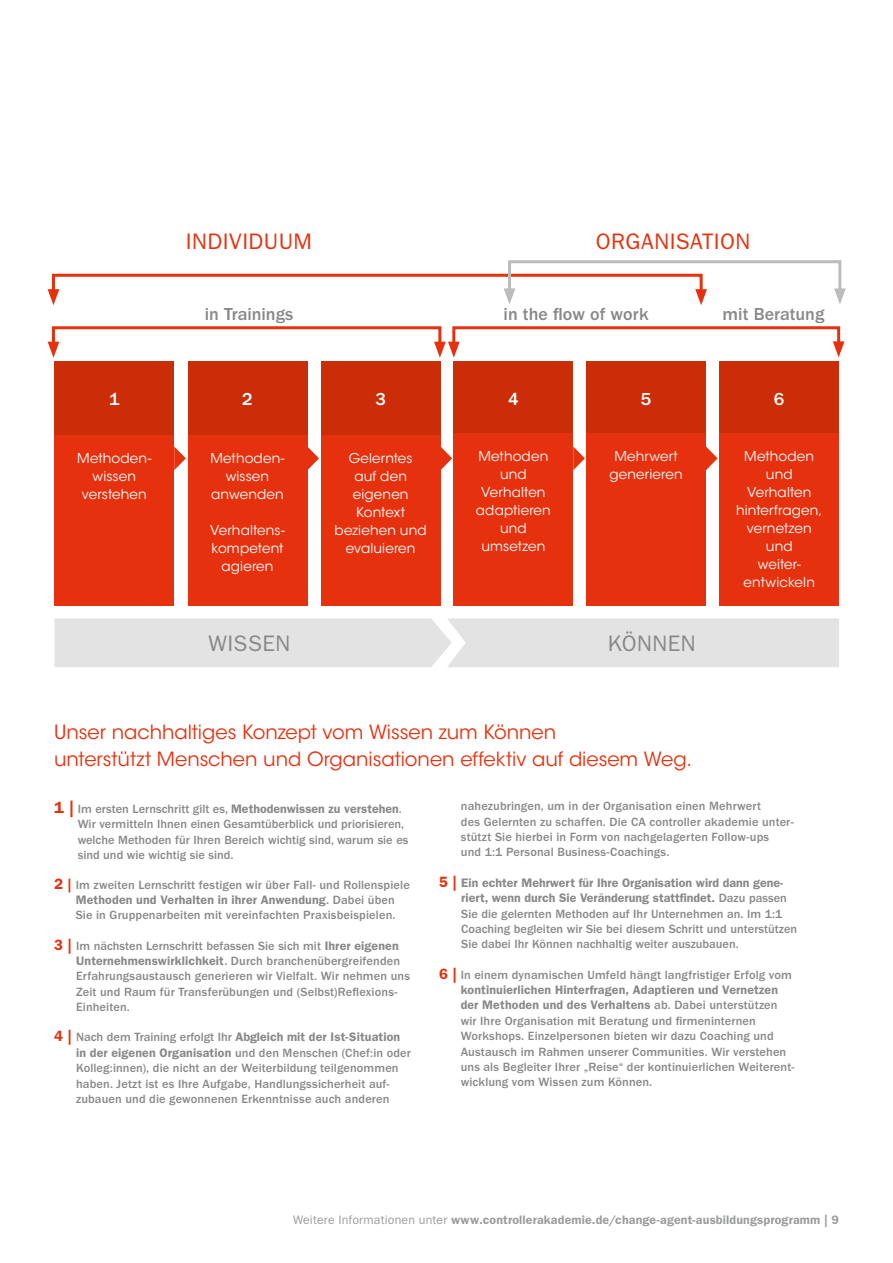
<style>
.page{position:relative;width:893px;height:1263px;background:#fff}
.page>*{position:absolute;margin:0;border:0;box-sizing:border-box;transform-origin:0 0}
.t1{font:22.5px "ITC Franklin Gothic Std";letter-spacing:.02em;color:#e6310e}
.t2{font:22.5px "ITC Franklin Gothic Std";letter-spacing:.02em;color:#87888a}
.t3{font:19.5px/27px "ITC Avant Garde Std";color:#e6310e}
.t4{font:500 18px "ITC Franklin Gothic Std";color:#87888a}
.t5{font:500 18px "ITC Franklin Gothic Std";color:#fff}
.t6{font:13.5px/18px "ITC Avant Garde Std";letter-spacing:.01em;color:#fff;text-align:center}
.t7{font:500 12.3px/15.3px "ITC Franklin Gothic Std";letter-spacing:.01em;color:#87888a}
.t8{font:600 12.3px "ITC Franklin Gothic Std";letter-spacing:.015em;color:#9c9d9d}
.s1{font-weight:600;font-size:16.5px;color:#e6310e}
.s2{font-weight:600}
.s3{font-weight:600;font-size:15px;color:#e6310e}
.s4{font-weight:600;font-size:13.8px;color:#e6310e}
.s5{font-weight:400}
</style>
<div class="page">
<div style="left:54px;top:618px;width:785px;height:49px;background:#e3e3e3"></div>
<div style="left:52px;top:326px;width:389px;height:23px;border:3px solid #e6310e"></div>
<svg style="left:48px;top:342px;width:11px;height:16px"></svg>
<div style="left:52px;top:274px;width:651px;height:22px;border:3px solid #e6310e"></div>
<svg style="left:48px;top:289px;width:11px;height:16px"></svg>
<svg style="left:695px;top:289px;width:12px;height:16px"></svg>
<div style="left:508px;top:260px;width:333px;height:36px;border:3px solid #bbbcbd"></div>
<svg style="left:504px;top:288px;width:11px;height:16px"></svg>
<svg style="left:834px;top:288px;width:12px;height:16px"></svg>
<div style="left:452px;top:326px;width:388px;height:23px;border:3px solid #e6310e"></div>
<svg style="left:434px;top:342px;width:26px;height:16px"></svg>
<svg style="left:833px;top:341px;width:11px;height:16px"></svg>
<div style="left:54px;top:435px;width:120px;height:170px;background:#e6310e"></div>
<div style="left:54px;top:361px;width:120px;height:74px;background:#cb2d09"></div>
<div style="left:188px;top:361px;width:119px;height:74px;background:#cb2d09"></div>
<div style="left:321px;top:361px;width:119px;height:74px;background:#cb2d09"></div>
<div style="left:453px;top:361px;width:120px;height:72px;background:#cb2d09"></div>
<div style="left:586px;top:361px;width:120px;height:72px;background:#cb2d09"></div>
<div style="left:719px;top:361px;width:120px;height:72px;background:#cb2d09"></div>
<div style="left:719px;top:433px;width:120px;height:172px;background:#e6310e"></div>
<div style="left:586px;top:433px;width:120px;height:172px;background:#e6310e"></div>
<div style="left:453px;top:433px;width:120px;height:172px;background:#e6310e"></div>
<div style="left:321px;top:435px;width:119px;height:170px;background:#e6310e"></div>
<div style="left:188px;top:435px;width:119px;height:170px;background:#e6310e"></div>
<svg style="left:174px;top:446px;width:12px;height:24px"></svg>
<svg style="left:307px;top:446px;width:12px;height:24px"></svg>
<svg style="left:440px;top:446px;width:12px;height:24px"></svg>
<svg style="left:573px;top:446px;width:12px;height:24px"></svg>
<svg style="left:706px;top:446px;width:12px;height:24px"></svg>
<h1 class="t1" style="left:186px;top:229px;width:128px">INDIVIDUUM</h1>
<h1 class="t1" style="left:596px;top:229px;width:156px">ORGANISATION</h1>
<h3 class="t4" style="left:205px;top:304px;width:90px">in Trainings</h3>
<h3 class="t4" style="left:504px;top:304px;width:146px">in the flow of work</h3>
<h3 class="t4" style="left:723px;top:304px;width:103px">mit Beratung</h3>
<h3 class="t5" style="left:109px;top:389px;width:12px">1</h3>
<h3 class="t5" style="left:242px;top:389px;width:12px">2</h3>
<h3 class="t5" style="left:375px;top:389px;width:12px">3</h3>
<h3 class="t5" style="left:508px;top:389px;width:12px">4</h3>
<h3 class="t5" style="left:641px;top:389px;width:12px">5</h3>
<h3 class="t5" style="left:774px;top:389px;width:12px">6</h3>
<p class="t6" style="left:77px;top:449px;width:76px">Methoden&shy;wissen verstehen</p>
<p class="t6" style="left:210px;top:449px;width:76px">Methoden&shy;wissen anwenden</p>
<p class="t6" style="left:210px;top:521px;width:76px">Verhaltens&shy;kompetent agieren</p>
<p class="t6" style="left:335px;top:449px;width:93px">Gelerntes<br>auf den eigenen<br>Kontext beziehen und evaluieren</p>
<p class="t6" style="left:476px;top:447px;width:77px">Methoden und<br>Verhalten adaptieren und umsetzen</p>
<p class="t6" style="left:609px;top:447px;width:75px">Mehrwert generieren</p>
<p class="t6" style="left:736px;top:447px;width:88px">Methoden und<br>Verhalten hinterfragen, vernetzen und<br>weiter&shy;entwickeln</p>
<h1 class="t2" style="left:209px;top:630px;width:83px">WISSEN</h1>
<h1 class="t2" style="left:608px;top:630px;width:89px">KÖNNEN</h1>
<h2 class="t3" style="left:54px;top:719px;width:639px">Unser nachhaltiges Konzept vom Wissen zum Können<br>unterstützt Menschen und Organisationen effektiv auf diesem Weg.</h2>
<p class="t7" style="left:78px;top:801px;width:332px;text-indent:-24px"><span class="s1">1 |</span> Im ersten Lernschritt gilt es, <span class="s2">Methodenwissen zu verstehen</span>.<br>Wir vermitteln Ihnen einen Gesamtüberblick und priorisieren, welche Methoden für Ihren Bereich wichtig sind, warum sie es sind und wie wichtig sie sind.</p>
<p class="t7" style="left:54px;top:878px;width:357px;text-align:center"><span class="s3">2</span> <span class="s4">|</span> Im zweiten Lernschritt festigen wir über Fall- und Rollenspiele<br><span class="s2">Methoden und Verhalten in ihrer Anwendung</span>. Dabei üben<br>Sie in Gruppenarbeiten mit vereinfachten Praxisbeispielen.</p>
<p class="t7" style="left:76px;top:938px;width:335px;text-indent:-22px"><span class="s3">3 |</span> Im nächsten Lernschritt befassen Sie sich mit <span class="s2">Ihrer eigenen Unternehmenswirklichkeit</span>. Durch branchenübergreifenden Erfahrungsaustausch generieren wir Vielfalt. Wir nehmen uns Zeit und Raum für Transferübungen und (Selbst)Reflexions-Einheiten.</p>
<p class="t7" style="left:76px;top:1030px;width:336px;text-indent:-22px"><span class="s3">4 |</span> Nach dem Training erfolgt Ihr <span class="s2">Abgleich mit der Ist-Situation in der eigenen Organisation</span> und den Menschen (Chef:in oder Kolleg:innen), die nicht an der Weiterbildung teilgenommen haben. Jetzt ist es Ihre Aufgabe, Handlungssicherheit auf&shy;zubauen und die gewonnenen Erkenntnisse auch anderen</p>
<p class="t7" style="left:461px;top:799px;width:334px">nahezubringen, um in der Organisation einen Mehrwert<br>des Gelernten zu schaffen. Die CA controller akademie unter&shy;stützt Sie hierbei in Form von nachgelagerten Follow-ups<br>und 1:1 Personal Business-Coachings.</p>
<p class="t7" style="left:461px;top:875px;width:337px;text-indent:-22px"><span class="s3">5 |</span> <span class="s2">Ein echter Mehrwert für Ihre Organisation wird dann gene&shy;riert, wenn durch Sie Veränderung stattfindet.</span> Dazu passen Sie die gelernten Methoden auf Ihr Unternehmen an. Im 1:1<br>Coaching begleiten wir Sie bei diesem Schritt und unterstützen Sie dabei Ihr Können nachhaltig weiter auszubauen.</p>
<p class="t7" style="left:461px;top:967px;width:335px;text-indent:-22px"><span class="s3">6 |</span> In einem dynamischen Umfeld hängt langfristiger Erfolg vom <span class="s2">kontinuierlichen Hinterfragen, Adaptieren und Vernetzen der Methoden und des Verhaltens</span> ab. Dabei unterstützen wir Ihre Organisation mit Beratung und firmeninternen Workshops. Einzelpersonen bieten wir dazu Coaching und Austausch im Rahmen unserer Communities. Wir verstehen uns als Begleiter Ihrer „Reise“ der kontinuierlichen Weiterent&shy;wicklung vom Wissen zum Können.</p>
<p class="t8" style="left:293px;top:1213px;width:547px"><span class="s5">Weitere Informationen unter</span> www.controllerakademie.de/change-agent-ausbildungsprogramm | 9</p>
</div>
